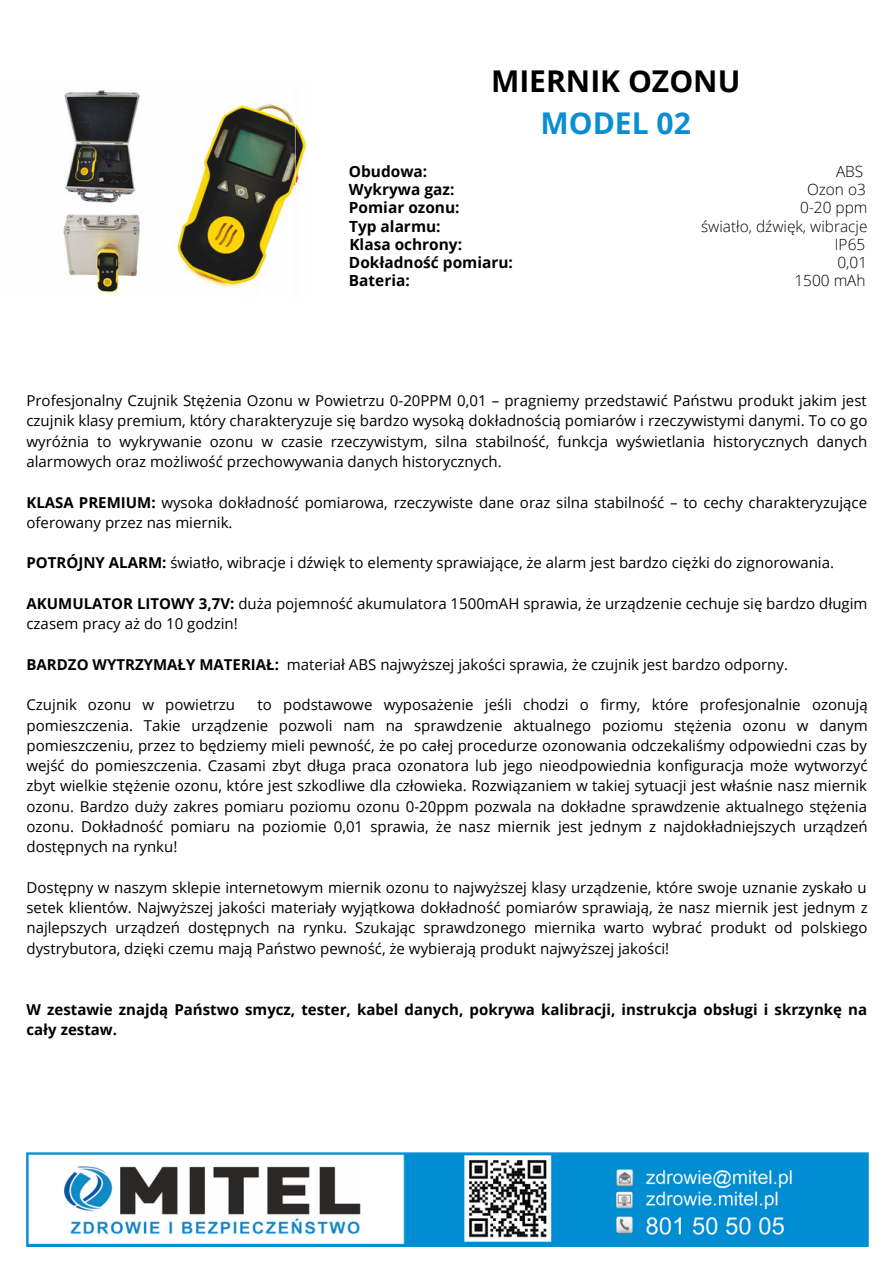
<style>
.page{position:relative;width:894px;height:1264px;background:#fff}
.page>*{position:absolute;margin:0;border:0;box-sizing:border-box;transform-origin:0 0}
.t1{font:700 30px "Open Sans";color:#000}
.t2{font:700 30px "Open Sans";color:#0a8ed2}
.t3{font:700 15.45px "Open Sans";color:#000}
.t4{font:300 15.45px "Open Sans";color:#000}
.t5{font:15px/20.2px "Open Sans";color:#000;text-align:justify}
.t6{font:700 15px/20.2px "Open Sans";color:#000}
.s1{font-weight:700}
</style>
<div class="page">
<img style="left:26px;top:1152px;width:842px;height:94px">
<img style="left:63px;top:90px;width:243px;height:203px">
<p class="t1" style="left:491px;top:60px;width:251px">MIERNIK OZONU</p>
<p class="t2" style="left:540px;top:102px;width:152px">MODEL 02</p>
<p class="t3" style="left:349px;top:160px;width:80px">Obudowa:</p>
<p class="t4" style="left:835px;top:160px;width:29px">ABS</p>
<p class="t3" style="left:349px;top:178px;width:107px">Wykrywa gaz:</p>
<p class="t4" style="left:806px;top:178px;width:60px">Ozon o3</p>
<p class="t3" style="left:349px;top:197px;width:112px">Pomiar ozonu:</p>
<p class="t4" style="left:800px;top:197px;width:69px">0-20 ppm</p>
<p class="t3" style="left:349px;top:215px;width:93px">Typ alarmu:</p>
<p class="t4" style="left:701px;top:215px;width:168px">światło, dźwięk, wibracje</p>
<p class="t3" style="left:349px;top:233px;width:114px">Klasa ochrony:</p>
<p class="t4" style="left:834px;top:233px;width:32px">IP65</p>
<p class="t3" style="left:349px;top:251px;width:165px">Dokładność pomiaru:</p>
<p class="t4" style="left:837px;top:251px;width:31px">0,01</p>
<p class="t3" style="left:349px;top:270px;width:62px">Bateria:</p>
<p class="t4" style="left:794px;top:270px;width:73px">1500 mAh</p>
<p class="t5" style="left:26px;top:390px;width:842px">Profesjonalny Czujnik Stężenia Ozonu w Powietrzu 0-20PPM 0,01 – pragniemy przedstawić Państwu produkt jakim jest czujnik klasy premium, który charakteryzuje się bardzo wysoką dokładnością pomiarów i rzeczywistymi danymi. To co go wyróżnia to wykrywanie ozonu w czasie rzeczywistym, silna stabilność, funkcja wyświetlania historycznych danych alarmowych oraz możliwość przechowywania danych historycznych.</p>
<p class="t5" style="left:26px;top:491px;width:841px"><span class="s1">KLASA PREMIUM:</span> wysoka dokładność pomiarowa, rzeczywiste dane oraz silna stabilność – to cechy charakteryzujące oferowany przez nas miernik.</p>
<p class="t5" style="left:26px;top:552px;width:808px"><span class="s1">POTRÓJNY ALARM:</span> światło, wibracje i dźwięk to elementy sprawiające, że alarm jest bardzo ciężki do zignorowania.</p>
<p class="t5" style="left:26px;top:593px;width:842px"><span class="s1">AKUMULATOR LITOWY 3,7V:</span> duża pojemność akumulatora 1500mAH sprawia, że urządzenie cechuje się bardzo długim czasem pracy aż do 10 godzin!</p>
<p class="t5" style="left:26px;top:654px;width:762px"><span class="s1">BARDZO WYTRZYMAŁY MATERIAŁ:</span> materiał ABS najwyższej jakości sprawia, że czujnik jest bardzo odporny.</p>
<p class="t5" style="left:26px;top:694px;width:210px">Czujnik ozonu w powietrzu</p>
<p class="t5" style="left:26px;top:694px;width:842px;text-indent:231px">to podstawowe wyposażenie jeśli chodzi o firmy, które profesjonalnie ozonują pomieszczenia. Takie urządzenie pozwoli nam na sprawdzenie aktualnego poziomu stężenia ozonu w danym pomieszczeniu, przez to będziemy mieli pewność, że po całej procedurze ozonowania odczekaliśmy odpowiedni czas by wejść do pomieszczenia. Czasami zbyt długa praca ozonatora lub jego nieodpowiednia konfiguracja może wytworzyć zbyt wielkie stężenie ozonu, które jest szkodliwe dla człowieka. Rozwiązaniem w takiej sytuacji jest właśnie nasz miernik ozonu. Bardzo duży zakres pomiaru poziomu ozonu 0-20ppm pozwala na dokładne sprawdzenie aktualnego stężenia ozonu. Dokładność pomiaru na poziomie 0,01 sprawia, że nasz miernik jest jednym z najdokładniejszych urządzeń dostępnych na rynku!</p>
<p class="t5" style="left:26px;top:876px;width:842px">Dostępny w naszym sklepie internetowym miernik ozonu to najwyższej klasy urządzenie, które swoje uznanie zyskało u setek klientów. Najwyższej jakości materiały wyjątkowa dokładność pomiarów sprawiają, że nasz miernik jest jednym z najlepszych urządzeń dostępnych na rynku. Szukając sprawdzonego miernika warto wybrać produkt od polskiego dystrybutora, dzięki czemu mają Państwo pewność, że wybierają produkt najwyższej jakości!</p>
<p class="t6" style="left:26px;top:998px;width:842px">W zestawie znajdą Państwo smycz, tester, kabel danych, pokrywa kalibracji, instrukcja obsługi i skrzynkę na cały zestaw.</p>
</div>
